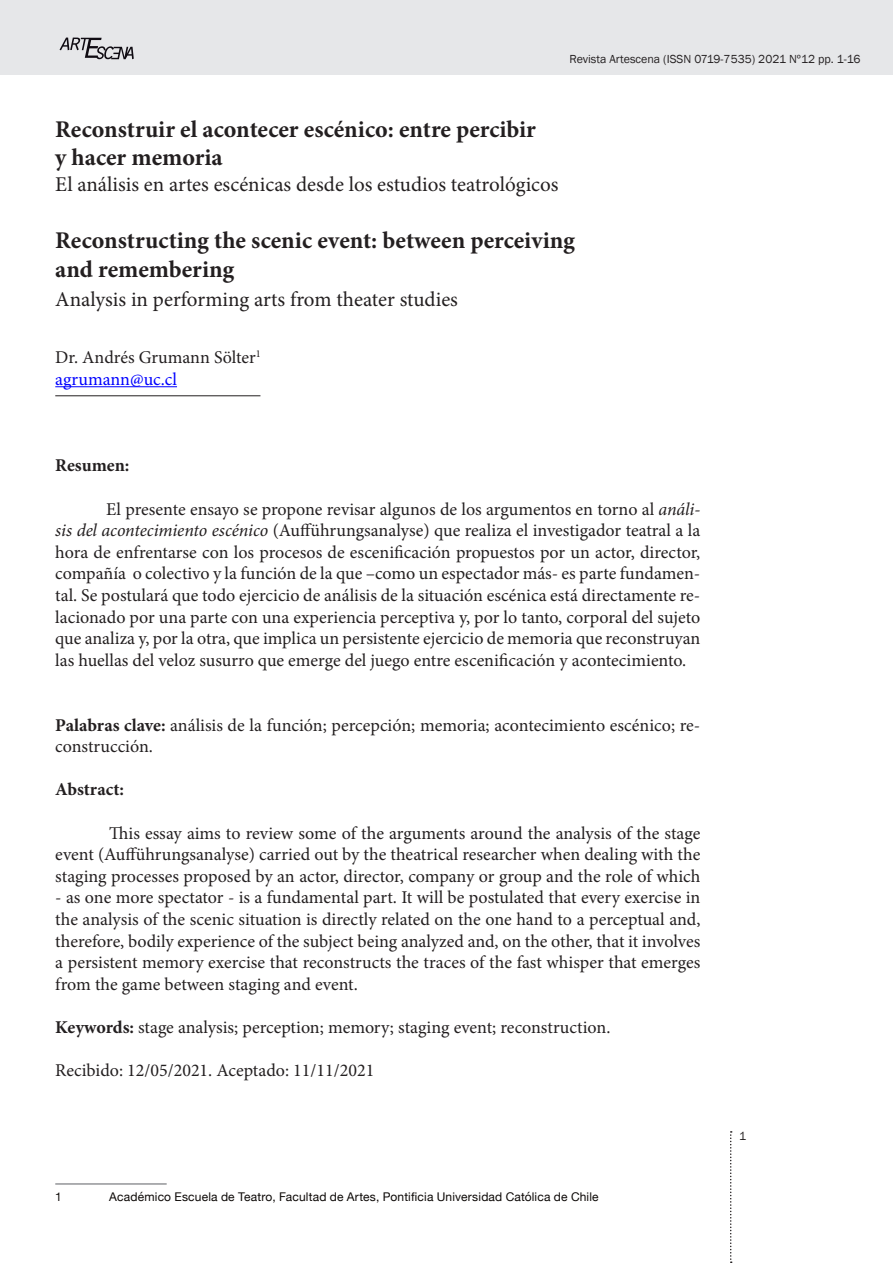
<style>
.page{position:relative;width:893px;height:1263px;background:#fff}
.page>*{position:absolute;margin:0;border:0;box-sizing:border-box;transform-origin:0 0}
.t1{font:700 24px/28.8px "Minion Pro";color:#231f20}
.t2{font:21px "Minion Pro";color:#231f20}
.t3{font:18px/21.6px "Minion Pro";color:#231f20;text-align:justify}
.t4{font:700 18px "Minion Pro";color:#231f20}
.t5{font:12px "Helvetica Neue";letter-spacing:.015em;color:#0c0806}
.t6{font:12px "Franklin Gothic";color:#231f20}
.s1{color:#00f}
.s2{font-style:italic}
.s3{font-weight:700}
</style>
<div class="page">
<div style="left:0;top:0;width:893px;height:74px;background:#e6e7e9"></div>
<svg style="left:730px;top:1131px;width:2px;height:132px"></svg>
<svg style="left:60px;top:38px;width:74px;height:21px"></svg>
<hr style="left:55px;top:386px;width:122px;height:1px;background:#00f">
<hr style="left:55px;top:395px;width:205px;height:1px;background:#231f20">
<hr style="left:55px;top:1183px;width:112px;height:2px;background:#939598">
<p class="t6" style="left:569px;top:52px;width:293px">Revista Artescena (ISSN 0719-7535) 2021 Nº12 pp. 1-16</p>
<h1 class="t1" style="left:55px;top:114px;width:482px">Reconstruir el acontecer escénico: entre percibir y hacer memoria</h1>
<p class="t2" style="left:55px;top:170px;width:505px">El análisis en artes escénicas desde los estudios teatrológicos</p>
<h1 class="t1" style="left:55px;top:226px;width:521px">Reconstructing the scenic event: between perceiving and remembering</h1>
<p class="t2" style="left:55px;top:285px;width:404px">Analysis in performing arts from theater studies</p>
<p class="t3" style="left:55px;top:347px;width:207px">Dr. Andrés Grumann Sölter<sup>1 </sup><span class="s1">agrumann@uc.cl</span></p>
<p class="t4" style="left:55px;top:453px;width:76px">Resumen:</p>
<p class="t3" style="left:55px;top:498px;width:647px;text-indent:51px">El presente ensayo se propone revisar algunos de los argumentos en torno al <span class="s2">análi&shy;sis del acontecimiento escénico</span> (Aufführungsanalyse) que realiza el investigador teatral a la hora de enfrentarse con los procesos de escenificación propuestos por un actor, director, compañía o colectivo y la función de la que –como un espectador más- es parte fundamen&shy;tal. Se postulará que todo ejercicio de análisis de la situación escénica está directamente re&shy;lacionado por una parte con una experiencia perceptiva y, por lo tanto, corporal del sujeto que analiza y, por la otra, que implica un persistente ejercicio de memoria que reconstruyan las huellas del veloz susurro que emerge del juego entre escenificación y acontecimiento.</p>
<p class="t3" style="left:55px;top:714px;width:646px"><span class="s3">Palabras clave:</span> análisis de la función; percepción; memoria; acontecimiento escénico; re&shy;construcción.</p>
<p class="t4" style="left:55px;top:777px;width:70px">Abstract:</p>
<p class="t3" style="left:55px;top:822px;width:647px;text-indent:54px">This essay aims to review some of the arguments around the analysis of the stage event (Aufführungsanalyse) carried out by the theatrical researcher when dealing with the staging processes proposed by an actor, director, company or group and the role of which</p>
<p class="t3" style="left:55px;top:887px;width:647px">- as one more spectator - is a fundamental part. It will be postulated that every exercise in the analysis of the scenic situation is directly related on the one hand to a perceptual and, therefore, bodily experience of the subject being analyzed and, on the other, that it involves a persistent memory exercise that reconstructs the traces of the fast whisper that emerges from the game between staging and event.</p>
<p class="t3" style="left:55px;top:1016px;width:557px"><span class="s3">Keywords:</span> stage analysis; perception; memory; staging event; reconstruction.</p>
<p class="t3" style="left:55px;top:1060px;width:321px">Recibido: 12/05/2021. Aceptado: 11/11/2021</p>
<p class="t5" style="left:55px;top:1188px;width:8px">1</p>
<p class="t5" style="left:109px;top:1188px;width:491px">Académico Escuela de Teatro, Facultad de Artes, Pontificia Universidad Católica de Chile</p>
<p class="t6" style="left:739px;top:1129px;width:9px">1</p>
</div>
